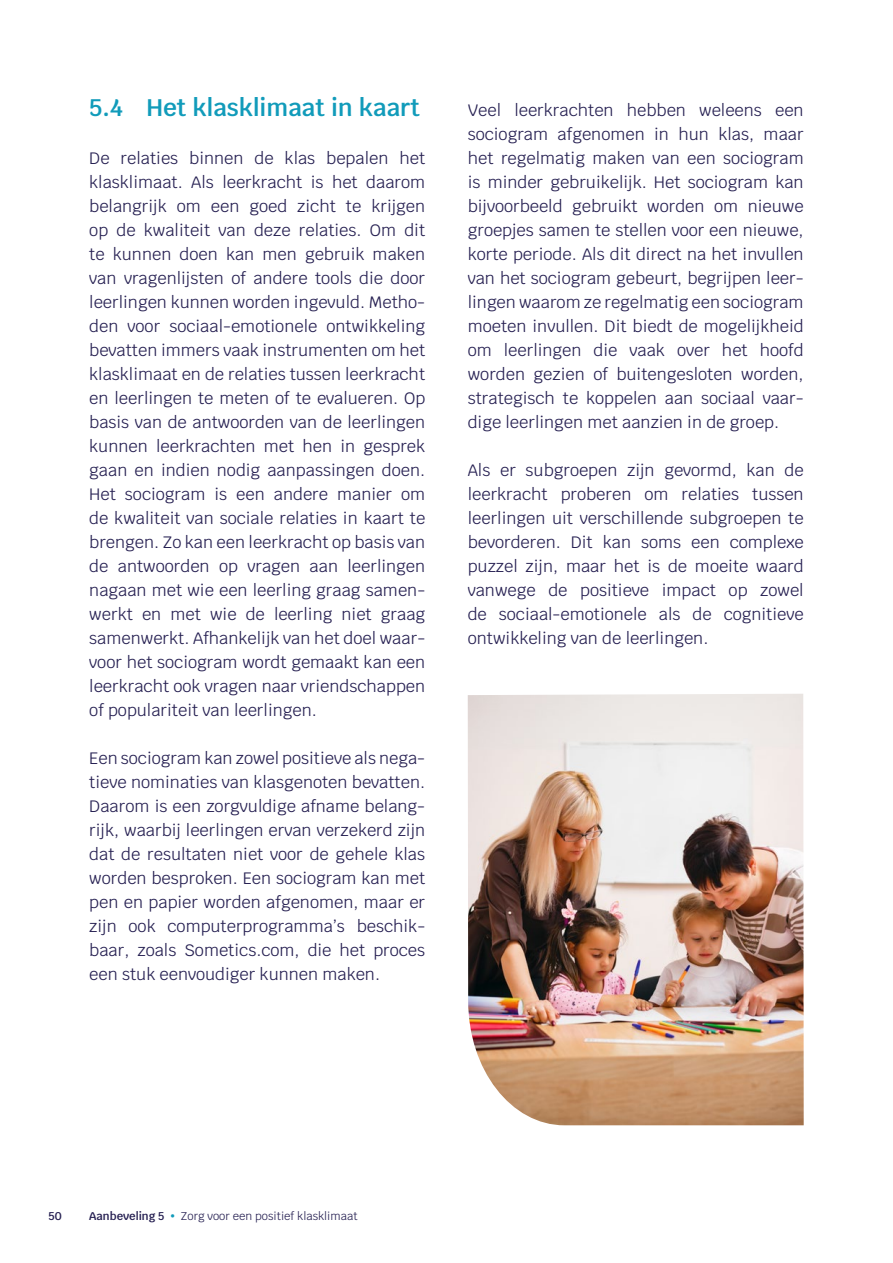
<style>
.page{position:relative;width:893px;height:1263px;background:#fff}
.page>*{position:absolute;margin:0;border:0;box-sizing:border-box;transform-origin:0 0}
.t1{font:600 24px "Krub";color:#119bba}
.t2{font:16.5px/24px "Krub";color:#262052;text-align:justify}
.t3{font:11.25px "Krub";color:#262052}
.t4{font:600 11.25px "Krub";color:#262052}
.s1{font-weight:600}
.s2{color:#119bba}
</style>
<div class="page">
<img style="left:468px;top:694px;width:336px;height:431px">
<h1 class="t1" style="left:89px;top:94px;width:332px">5.4 Het klasklimaat in kaart</h1>
<p class="t2" style="left:89px;top:146px;width:337px">De relaties binnen de klas bepalen het klasklimaat. Als leerkracht is het daarom belangrijk om een goed zicht te krijgen op de kwaliteit van deze relaties. Om dit te kunnen doen kan men gebruik maken van vragenlijsten of andere tools die door leerlingen kunnen worden ingevuld. Metho&shy;den voor sociaal-emotionele ontwikkeling bevatten immers vaak instrumenten om het klasklimaat en de relaties tussen leerkracht en leerlingen te meten of te evalueren. Op basis van de antwoorden van de leerlingen kunnen leerkrachten met hen in gesprek gaan en indien nodig aanpassingen doen.<br>Het sociogram is een andere manier om de kwaliteit van sociale relaties in kaart te brengen. Zo kan een leerkracht op basis van de antwoorden op vragen aan leerlingen nagaan met wie een leerling graag samen&shy;werkt en met wie de leerling niet graag samenwerkt. Afhankelijk van het doel waar&shy;voor het sociogram wordt gemaakt kan een leerkracht ook vragen naar vriendschappen of populariteit van leerlingen.</p>
<p class="t2" style="left:89px;top:746px;width:337px">Een sociogram kan zowel positieve als nega&shy;tieve nominaties van klasgenoten bevatten.<br>Daarom is een zorgvuldige afname belang&shy;rijk, waarbij leerlingen ervan verzekerd zijn dat de resultaten niet voor de gehele klas worden besproken. Een sociogram kan met pen en papier worden afgenomen, maar er zijn ook computerprogramma’s beschik&shy;baar, zoals Sometics.com, die het proces een stuk eenvoudiger kunnen maken.</p>
<p class="t2" style="left:468px;top:98px;width:337px">Veel leerkrachten hebben weleens een sociogram afgenomen in hun klas, maar het regelmatig maken van een sociogram is minder gebruikelijk. Het sociogram kan bijvoorbeeld gebruikt worden om nieuwe groepjes samen te stellen voor een nieuwe, korte periode. Als dit direct na het invullen van het sociogram gebeurt, begrijpen leer&shy;lingen waarom ze regelmatig een sociogram moeten invullen. Dit biedt de mogelijkheid om leerlingen die vaak over het hoofd worden gezien of buitengesloten worden, strategisch te koppelen aan sociaal vaar&shy;dige leerlingen met aanzien in de groep.</p>
<p class="t2" style="left:468px;top:459px;width:337px">Als er subgroepen zijn gevormd, kan de leerkracht proberen om relaties tussen leerlingen uit verschillende subgroepen te bevorderen. Dit kan soms een complexe puzzel zijn, maar het is de moeite waard vanwege de positieve impact op zowel de sociaal-emotionele als de cognitieve ontwikkeling van de leerlingen.</p>
<p class="t4" style="left:49px;top:1209px;width:15px">50</p>
<p class="t3" style="left:89px;top:1206px;width:270px"><span class="s1">Aanbeveling 5</span> <span class="s2">•</span> Zorg voor een positief klasklimaat</p>
</div>
